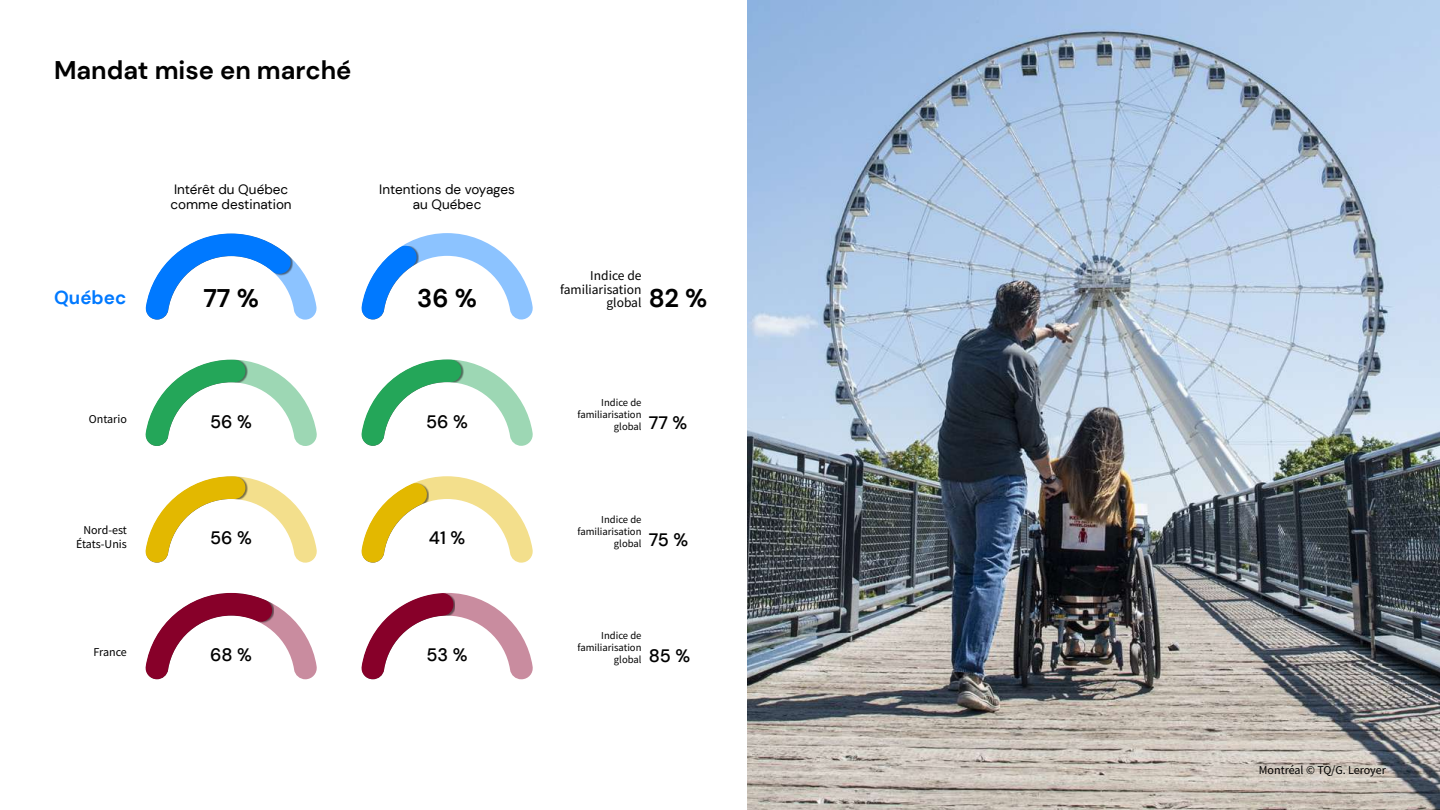
<style>
.page{position:relative;width:1440px;height:810px;background:#fff}
.page>*{position:absolute;margin:0;border:0;box-sizing:border-box;transform-origin:0 0}
.t1{font:700 25.5px "DM Sans";color:#000}
.t2{font:700 18.75px "DM Sans";color:#0079ff}
.t3{font:500 18px "DM Sans";color:#000}
.t4{font:13.5px/15px "DM Sans";color:#000}
.t5{font:13.5px/13.5px "Source Sans Pro";color:#000;text-align:right}
.t6{font:12px/13.5px "Source Sans Pro";color:#000;text-align:right}
.t7{font:10.57px/11.9px "Source Sans Pro";color:#000;text-align:right}
</style>
<div class="page">
<svg style="left:145px;top:233px;width:172px;height:87px"></svg>
<svg style="left:145px;top:360px;width:172px;height:86px"></svg>
<svg style="left:145px;top:476px;width:172px;height:87px"></svg>
<svg style="left:145px;top:593px;width:172px;height:86px"></svg>
<svg style="left:361px;top:233px;width:172px;height:86px"></svg>
<svg style="left:361px;top:359px;width:172px;height:87px"></svg>
<svg style="left:361px;top:476px;width:172px;height:87px"></svg>
<svg style="left:361px;top:593px;width:172px;height:86px"></svg>
<img style="left:747px;top:0;width:693px;height:810px">
<h1 class="t1" style="left:54px;top:54px;width:299px">Mandat mise en marché</h1>
<p class="t4" style="left:171px;top:182px;width:123px">Intérêt du Québec comme destination</p>
<p class="t4" style="left:379px;top:182px;width:137px;text-align:center">Intentions de voyages au Québec</p>
<h2 class="t2" style="left:54px;top:285px;width:74px">Québec</h2>
<h1 class="t1" style="left:203px;top:282px;width:57px">77 %</h1>
<h1 class="t1" style="left:417px;top:282px;width:61px">36 %</h1>
<p class="t5" style="left:560px;top:269px;width:83px">Indice de familiarisation global</p>
<h1 class="t1" style="left:649px;top:282px;width:60px">82 %</h1>
<p class="t6" style="left:89px;top:412px;width:40px">Ontario</p>
<h3 class="t3" style="left:210px;top:410px;width:43px">56 %</h3>
<h3 class="t3" style="left:426px;top:410px;width:43px">56 %</h3>
<p class="t7" style="left:578px;top:396px;width:65px">Indice de familiarisation global</p>
<h3 class="t3" style="left:649px;top:411px;width:40px">77 %</h3>
<p class="t6" style="left:76px;top:524px;width:52px">Nord-est<br>États-Unis</p>
<h3 class="t3" style="left:210px;top:527px;width:43px">56 %</h3>
<h3 class="t3" style="left:429px;top:527px;width:38px">41 %</h3>
<p class="t7" style="left:578px;top:513px;width:65px">Indice de familiarisation global</p>
<h3 class="t3" style="left:649px;top:528px;width:41px">75 %</h3>
<p class="t6" style="left:94px;top:646px;width:35px">France</p>
<h3 class="t3" style="left:210px;top:643px;width:43px">68 %</h3>
<h3 class="t3" style="left:427px;top:643px;width:43px">53 %</h3>
<p class="t7" style="left:578px;top:630px;width:65px">Indice de familiarisation global</p>
<h3 class="t3" style="left:649px;top:645px;width:43px">85 %</h3>
<p class="t6" style="left:1259px;top:764px;width:129px">Montréal © TQ/G. Leroyer</p>
</div>
